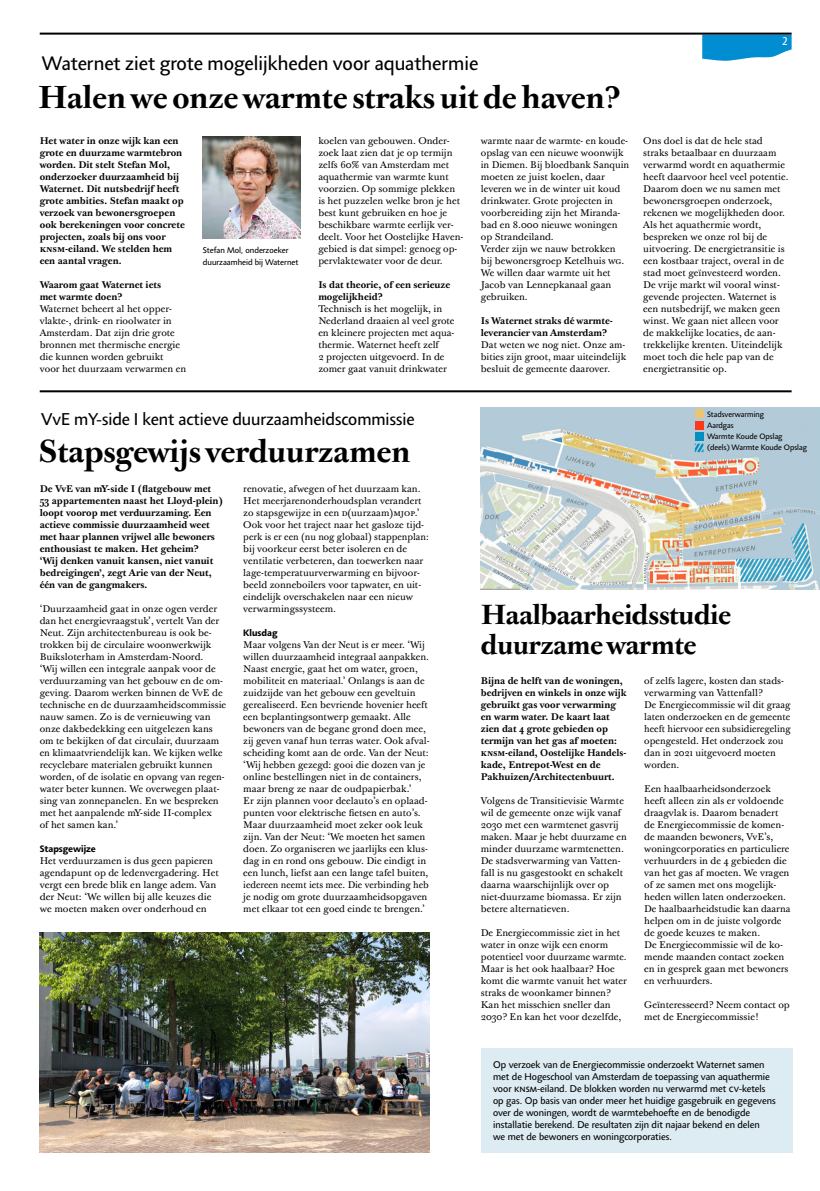
<style>
.page{position:relative;width:820px;height:1191px;background:#fff}
.page>*{position:absolute;margin:0;border:0;box-sizing:border-box;transform-origin:0 0}
.t1{font:700 31px "Baskerville 120 Pro";letter-spacing:-.01em;color:#000}
.t2{font:700 27px/30px "Baskerville 120 Pro";letter-spacing:-.02em;color:#000}
.t3{font:20px "Agilita LT Pro";color:#000}
.t4{font:17.5px "Agilita LT Pro";color:#000}
.t5{font:12px "Agilita LT Pro";color:#fff}
.t6{font:10px/12px "Agilita LT Pro";color:#000}
.t7{font:9.5px/12px "Baskerville 10 Pro";color:#000}
.t8{font:700 9.5px/12px "Baskerville 10 Pro";color:#000}
.t9{font:700 9.5px "Agilita LT Pro";color:#000}
.t10{font:8.5px/12px "Agilita LT Pro";color:#000}
.t11{font:8px/11px "Agilita LT Pro";color:#000}
</style>
<div class="page">
<svg style="left:702px;top:35px;width:89px;height:26px;background:#209bd7"></svg>
<div style="left:480px;top:1047px;width:312px;height:105px;background:#ddebf2"></div>
<hr style="left:40px;top:33px;width:751px;height:2px;background:#000">
<img style="left:480px;top:407px;width:339px;height:182px">
<img style="left:203px;top:136px;width:97px;height:102px">
<img style="left:40px;top:933px;width:389px;height:219px">
<hr style="left:40px;top:390px;width:751px;height:2px;background:#000">
<div style="left:694px;top:409px;width:9px;height:9px;background:#eac672"></div>
<div style="left:694px;top:421px;width:9px;height:8px;background:#ff3817"></div>
<div style="left:694px;top:432px;width:9px;height:9px;background:#008fc0"></div>
<svg style="left:694px;top:443px;width:9px;height:9px"></svg>
<svg style="left:735px;top:523px;width:76px;height:59px;background:#a0c5cd"></svg>
<h3 class="t3" style="left:42px;top:49px;width:437px">Waternet ziet grote mogelijkheden voor aquathermie</h3>
<h1 class="t1" style="left:38px;top:78px;width:583px">Halen we onze warmte straks uit de haven?</h1>
<p class="t8" style="left:40px;top:135px;width:147px">Het water in onze wijk kan een grote en duurzame warmtebron worden. Dit stelt Stefan Mol, onderzoeker duurzaamheid bij<br>Waternet. Dit nutsbedrijf heeft grote ambities. Stefan maakt op verzoek van bewonersgroepen ook berekeningen voor concrete projecten, zoals bij ons voor<br>KNSM-eiland. We stelden hem een aantal vragen.</p>
<p class="t8" style="left:40px;top:279px;width:123px">Waarom gaat Waternet iets met warmte doen?</p>
<p class="t7" style="left:40px;top:303px;width:148px">Waternet beheert al het opper&shy;vlakte-, drink- en rioolwater in<br>Amsterdam. Dat zijn drie grote bronnen met thermische energie die kunnen worden gebruikt<br>voor het duurzaam verwarmen en</p>
<p class="t10" style="left:203px;top:244px;width:97px">Stefan Mol, onderzoeker duurzaamheid bij Waternet</p>
<p class="t7" style="left:318px;top:135px;width:146px">koelen van gebouwen. Onder&shy;zoek laat zien dat je op termijn zelfs 60% van Amsterdam met aquathermie van warmte kunt voorzien. Op sommige plekken is het puzzelen welke bron je het best kunt gebruiken en hoe je beschikbare warmte eerlijk ver&shy;deelt. Voor het Oostelijke Haven&shy;gebied is dat simpel: genoeg op&shy;pervlaktewater voor de deur.</p>
<p class="t8" style="left:318px;top:279px;width:133px">Is dat theorie, of een serieuze mogelijkheid?</p>
<p class="t7" style="left:318px;top:303px;width:138px">Technisch is het mogelijk, in<br>Nederland draaien al veel grote en kleinere projecten met aqua&shy;thermie. Waternet heeft zelf<br>2 projecten uitgevoerd. In de zomer gaat vanuit drinkwater</p>
<p class="t7" style="left:480px;top:135px;width:150px">warmte naar de warmte- en koude&shy;opslag van een nieuwe woonwijk in Diemen. Bij bloedbank Sanquin moeten ze juist koelen, daar leveren we in de winter uit koud drinkwater. Grote projecten in voorbereiding zijn het Miranda&shy;bad en 8.000 nieuwe woningen op Strandeiland.<br>Verder zijn we nauw betrokken bij bewonersgroep Ketelhuis WG.<br>We willen daar warmte uit het<br>Jacob van Lennepkanaal gaan gebruiken.</p>
<p class="t8" style="left:480px;top:315px;width:133px">Is Waternet straks dé warmte&shy;leverancier van Amsterdam?</p>
<p class="t7" style="left:480px;top:339px;width:147px;text-align:justify">Dat weten we nog niet. Onze am&shy;bities zijn groot, maar uiteindelijk besluit de gemeente daarover.</p>
<p class="t5" style="left:781px;top:32px;width:7px">2</p>
<p class="t7" style="left:643px;top:135px;width:147px">Ons doel is dat de hele stad straks betaalbaar en duurzaam verwarmd wordt en aquathermie heeft daarvoor heel veel potentie.<br>Daarom doen we nu samen met bewonersgroepen onderzoek, rekenen we mogelijkheden door.<br>Als het aquathermie wordt, bespreken we onze rol bij de uitvoering. De energietransitie is een kostbaar traject, overal in de stad moet geïnvesteerd worden.<br>De vrije markt wil vooral winst&shy;gevende projecten. Waternet is een nutsbedrijf, we maken geen winst. We gaan niet alleen voor de makkelijke locaties, de aan&shy;trekkelijke krenten. Uiteindelijk moet toch die hele pap van de energietransitie op.</p>
<h3 class="t4" style="left:41px;top:407px;width:375px">VvE mY-side I kent actieve duurzaamheidscommissie</h3>
<h1 class="t1" style="left:38px;top:431px;width:374px">Stapsgewijs verduurzamen</h1>
<p class="t11" style="left:706px;top:409px;width:101px">Stadsverwarming<br>Aardgas<br>Warmte Koude Opslag (deels) Warmte Koude Opslag</p>
<p class="t8" style="left:40px;top:483px;width:185px">De VvE van mY-side I (flatgebouw met 53 appartementen naast het Lloyd-plein) loopt voorop met verduurzaming. Een actieve commissie duurzaamheid weet met haar plannen vrijwel alle bewoners enthousiast te maken. Het geheim?<br>‘Wij denken vanuit kansen, niet vanuit bedreigingen’, zegt Arie van der Neut, één van de gangmakers.</p>
<p class="t7" style="left:40px;top:603px;width:188px">‘Duurzaamheid gaat in onze ogen verder dan het energievraagstuk’, vertelt Van der Neut. Zijn architectenbureau is ook be&shy;trokken bij de circulaire woonwerkwijk Buiksloterham in Amsterdam-Noord.<br>‘Wij willen een integrale aanpak voor de verduurzaming van het gebouw en de om&shy;geving. Daarom werken binnen de VvE de technische en de duurzaamheidscommissie nauw samen. Zo is de vernieuwing van onze dakbedekking een uitgelezen kans om te bekijken of dat circulair, duurzaam en klimaatvriendelijk kan. We kijken welke recyclebare materialen gebruikt kunnen worden, of de isolatie en opvang van regen&shy;water beter kunnen. We overwegen plaat&shy;sing van zonnepanelen. En we bespreken met het aanpalende mY-side II-complex<br>of het samen kan.’</p>
<p class="t9" style="left:40px;top:842px;width:58px">Stapsgewijze</p>
<p class="t7" style="left:40px;top:855px;width:180px">Het verduurzamen is dus geen papieren agendapunt op de ledenvergadering. Het vergt een brede blik en lange adem. Van der Neut: ‘We willen bij alle keuzes die we moeten maken over onderhoud en</p>
<p class="t7" style="left:243px;top:483px;width:187px">renovatie, afwegen of het duurzaam kan.<br>Het meerjarenonderhoudsplan verandert zo stapsgewijze in een D(uurzaam)MJOP.’ Ook voor het traject naar het gasloze tijd&shy;perk is er een (nu nog globaal) stappenplan: bij voorkeur eerst beter isoleren en de ventilatie verbeteren, dan toewerken naar lage-temperatuurverwarming en bijvoor&shy;beeld zonneboilers voor tapwater, en uit&shy;eindelijk overschakelen naar een nieuw verwarmingssysteem.</p>
<p class="t9" style="left:243px;top:626px;width:36px">Klusdag</p>
<p class="t7" style="left:243px;top:639px;width:188px">Maar volgens Van der Neut is er meer. ‘Wij willen duurzaamheid integraal aanpakken.<br>Naast energie, gaat het om water, groen, mobiliteit en materiaal.’ Onlangs is aan de zuidzijde van het gebouw een geveltuin gerealiseerd. Een bevriende hovenier heeft een beplantingsontwerp gemaakt. Alle bewoners van de begane grond doen mee, zij geven vanaf hun terras water. Ook afval&shy;scheiding komt aan de orde. Van der Neut: ‘Wij hebben gezegd: gooi die dozen van je online bestellingen niet in de containers, maar breng ze naar de oudpapierbak.’<br>Er zijn plannen voor deelauto’s en oplaad&shy;punten voor elektrische fietsen en auto’s.<br>Maar duurzaamheid moet zeker ook leuk zijn. Van der Neut: ‘We moeten het samen doen. Zo organiseren we jaarlijks een klus&shy;dag in en rond ons gebouw. Die eindigt in een lunch, liefst aan een lange tafel buiten, iedereen neemt iets mee. Die verbinding heb je nodig om grote duurzaamheidsopgaven met elkaar tot een goed einde te brengen.’</p>
<h2 class="t2" style="left:480px;top:601px;width:252px">Haalbaarheidsstudie duurzame warmte</h2>
<p class="t8" style="left:480px;top:675px;width:147px">Bijna de helft van de woningen, bedrijven en winkels in onze wijk gebruikt gas voor verwarming en warm water. De kaart laat zien dat 4 grote gebieden op termijn van het gas af moeten:<br>KNSM-eiland, Oostelijke Handels&shy;kade, Entrepot-West en de<br>Pakhuizen/Architectenbuurt.</p>
<p class="t7" style="left:480px;top:795px;width:147px">Volgens de Transitievisie Warmte wil de gemeente onze wijk vanaf<br>2030 met een warmtenet gasvrij maken. Maar je hebt duurzame en minder duurzame warmtenetten.<br>De stadsverwarming van Vatten&shy;fall is nu gasgestookt en schakelt daarna waarschijnlijk over op niet-duurzame biomassa. Er zijn betere alternatieven.</p>
<p class="t7" style="left:480px;top:927px;width:148px">De Energiecommissie ziet in het water in onze wijk een enorm potentieel voor duurzame warmte.<br>Maar is het ook haalbaar? Hoe komt die warmte vanuit het water straks de woonkamer binnen?<br>Kan het misschien sneller dan<br>2030? En kan het voor dezelfde,</p>
<p class="t7" style="left:644px;top:675px;width:148px">of zelfs lagere, kosten dan stads&shy;verwarming van Vattenfall?<br>De Energiecommissie wil dit graag laten onderzoeken en de gemeente heeft hiervoor een subsidieregeling opengesteld. Het onderzoek zou dan in 2021 uitgevoerd moeten worden.</p>
<p class="t7" style="left:644px;top:783px;width:148px">Een haalbaarheidsonderzoek heeft alleen zin als er voldoende draagvlak is. Daarom benadert de Energiecommissie de komen&shy;de maanden bewoners, VvE’s, woningcorporaties en particuliere verhuurders in de 4 gebieden die van het gas af moeten. We vragen of ze samen met ons mogelijk&shy;heden willen laten onderzoeken.<br>De haalbaarheidstudie kan daarna helpen om in de juiste volgorde de goede keuzes te maken.<br>De Energiecommissie wil de ko&shy;mende maanden contact zoeken en in gesprek gaan met bewoners en verhuurders.</p>
<p class="t7" style="left:644px;top:999px;width:147px">Geïnteresseerd? Neem contact op met de Energiecommissie!</p>
<p class="t6" style="left:493px;top:1059px;width:284px">Op verzoek van de Energiecommissie onderzoekt Waternet samen met de Hogeschool van Amsterdam de toepassing van aquathermie voor KNSM-eiland. De blokken worden nu verwarmd met CV-ketels op gas. Op basis van onder meer het huidige gasgebruik en gegevens over de woningen, wordt de warmtebehoefte en de benodigde installatie berekend. De resultaten zijn dit najaar bekend en delen<br>we met de bewoners en woningcorporaties.</p>
</div>
